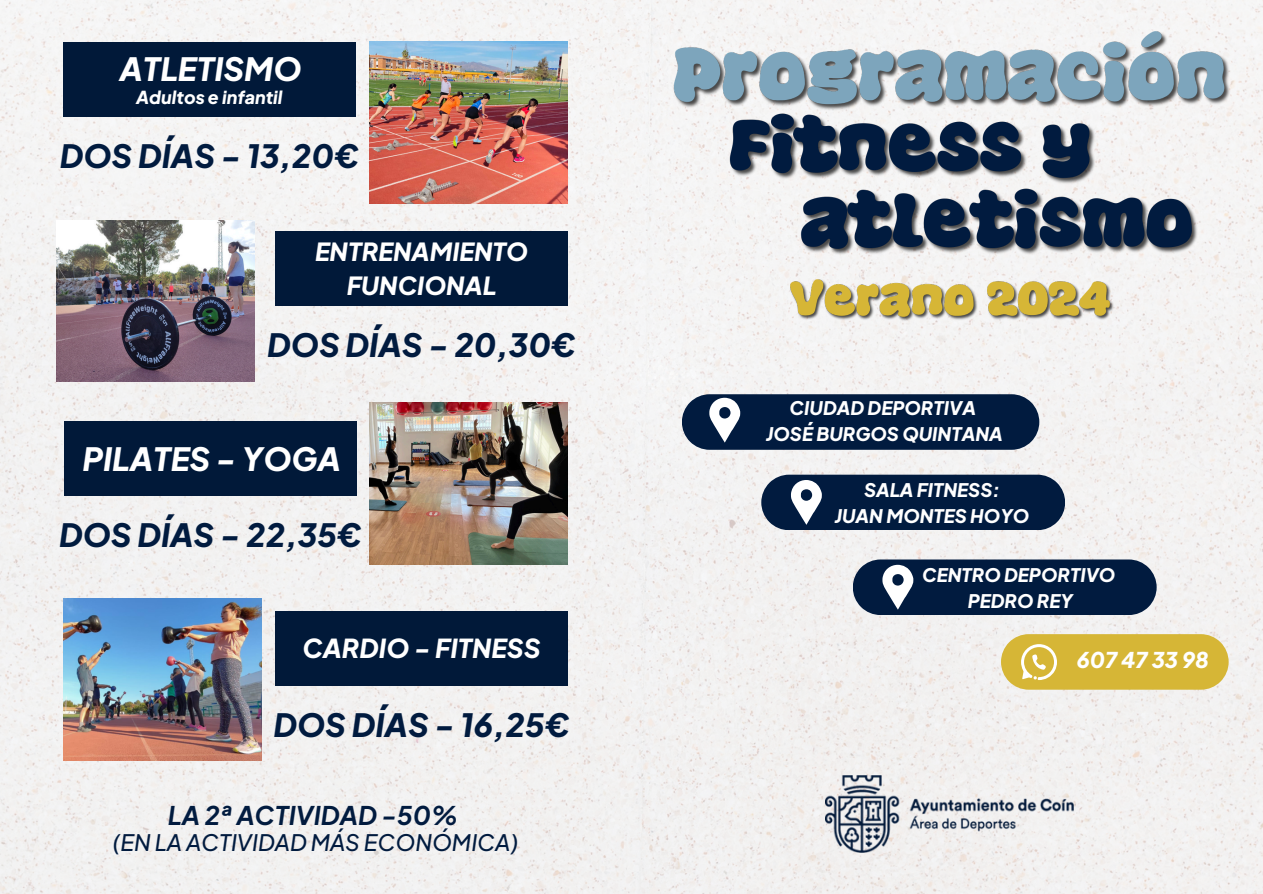
<style>
.page{position:relative;width:1263px;height:894px;background:#fff}
.page>*{position:absolute;margin:0;border:0;box-sizing:border-box;transform-origin:0 0}
.t1{font:italic 800 31.95px "Plus Jakarta Sans";color:#011b3f}
.t2{font:italic 800 31.95px "Plus Jakarta Sans";color:#fff}
.t3{font:italic 800 25.95px "Plus Jakarta Sans";color:#fff}
.t4{font:italic 700 25.65px "Plus Jakarta Sans";color:#011b3f}
.t5{font:italic 800 24.75px/34.7px "Plus Jakarta Sans";color:#fff;text-align:center}
.t6{font:italic 500 22.65px "Plus Jakarta Sans";color:#011b3f}
.t7{font:italic 800 21.6px "Plus Jakarta Sans";color:#fff}
.t8{font:italic 800 18.6px/25.8px "Plus Jakarta Sans";color:#fff;text-align:center}
.t9{font:italic 800 17.85px "Plus Jakarta Sans";color:#fff}
</style>
<div class="page">
<img style="left:0;top:0;width:1263px;height:893px">
<div style="left:63px;top:42px;width:293px;height:74px;background:#011939"></div>
<img style="left:825px;top:775px;width:249px;height:76px">
<svg style="left:1001px;top:634px;width:228px;height:55px;background:#d8bb46"></svg>
<svg style="left:682px;top:394px;width:357px;height:55px;background:#132b4d"></svg>
<svg style="left:761px;top:474px;width:304px;height:56px;background:#193051"></svg>
<div style="left:275px;top:231px;width:293px;height:75px;background:#011939"></div>
<div style="left:64px;top:420px;width:293px;height:75px;background:#011939"></div>
<div style="left:275px;top:610px;width:293px;height:75px;background:#011939"></div>
<img style="left:370px;top:42px;width:198px;height:161px">
<img style="left:56px;top:220px;width:198px;height:161px">
<img style="left:370px;top:402px;width:198px;height:162px">
<img style="left:63px;top:598px;width:198px;height:161px">
<img style="left:672px;top:28px;width:561px;height:85px">
<img style="left:727px;top:100px;width:383px;height:86px">
<img style="left:798px;top:175px;width:403px;height:85px">
<img style="left:788px;top:269px;width:327px;height:55px">
<svg style="left:853px;top:559px;width:304px;height:56px;background:#182f50"></svg>
<h3 class="t2" style="left:119px;top:48px;width:184px">ATLETISMO</h3>
<h4 class="t9" style="left:136px;top:86px;width:148px">Adultos e infantil</h4>
<h3 class="t1" style="left:60px;top:135px;width:301px">DOS DÍAS - 13,20€</h3>
<p class="t5" style="left:315px;top:233px;width:215px">ENTRENAMIENTO<br>FUNCIONAL</p>
<h5 class="t1" style="left:267px;top:324px;width:310px">DOS DÍAS - 20,30€</h5>
<h3 class="t2" style="left:82px;top:437px;width:260px">PILATES - YOGA</h3>
<p class="t1" style="left:59px;top:513px;width:304px">DOS DÍAS - 22,35€</p>
<h4 class="t3" style="left:302px;top:630px;width:240px">CARDIO - FITNESS</h4>
<p class="t1" style="left:273px;top:703px;width:298px">DOS DÍAS - 16,25€</p>
<h6 class="t4" style="left:168px;top:798px;width:292px">LA 2ª ACTIVIDAD -50%</h6>
<h6 class="t6" style="left:113px;top:827px;width:407px">(EN LA ACTIVIDAD MÁS ECONÓMICA)</h6>
<h4 class="t8" style="left:766px;top:394px;width:238px">CIUDAD DEPORTIVA<br>JOSÉ BURGOS QUINTANA</h4>
<p class="t8" style="left:835px;top:476px;width:196px">SALA FITNESS:<br>JUAN MONTES HOYO</p>
<p class="t8" style="left:922px;top:561px;width:195px">CENTRO DEPORTIVO<br>PEDRO REY</p>
<p class="t7" style="left:1077px;top:645px;width:134px">607 47 33 98</p>
</div>
